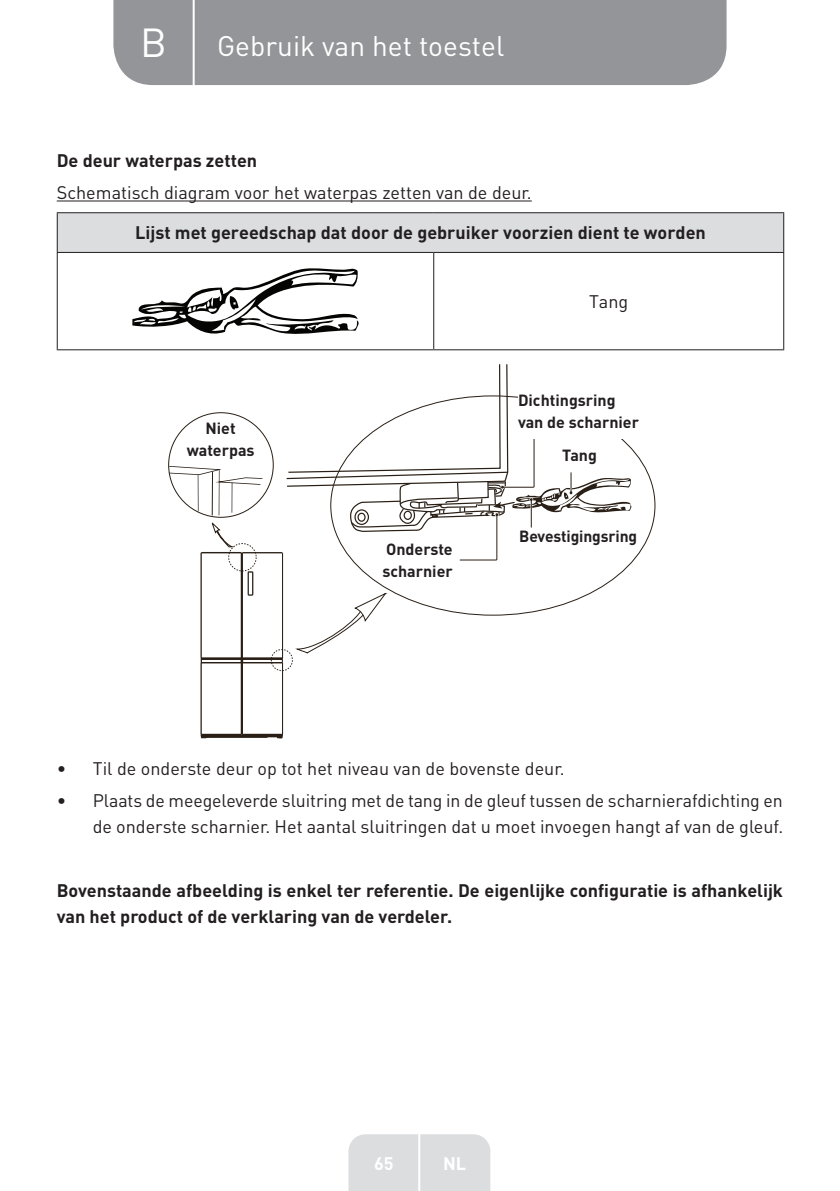
<style>
.page{position:relative;width:840px;height:1191px;background:#fff}
.page>*{position:absolute;margin:0;border:0;box-sizing:border-box;transform-origin:0 0}
.t1{font:40px "DIN Pro";color:#fff}
.t2{font:28px "DIN Pro";color:#fff}
.t3{font:18px/26px "DIN Pro";color:#231f20;text-align:right}
.t4{font:700 18px/26px "DIN Pro";color:#231f20}
.t5{font:700 18px "DIN Pro";color:#fff}
.t6{font:700 16px/22px "DIN Pro";color:#231f20}
</style>
<div class="page">
<div style="left:113px;top:0;width:613px;height:85px;background:#939598"></div>
<div style="left:348px;top:1134px;width:142px;height:57px;background:#dcdddf"></div>
<hr style="left:418px;top:1111px;width:2px;height:80px;background:#fff">
<hr style="left:192px;top:0;width:2px;height:88px;background:#fff">
<hr style="left:57px;top:200px;width:474px;height:1px;background:#231f20">
<div style="left:57px;top:213px;width:726px;height:39px;background:#dcdddf"></div>
<hr style="left:57px;top:212px;width:376px;height:1px;background:#231f20">
<hr style="left:57px;top:213px;width:1px;height:39px;background:#231f20">
<hr style="left:433px;top:212px;width:350px;height:1px;background:#231f20">
<hr style="left:782px;top:213px;width:1px;height:39px;background:#231f20">
<hr style="left:57px;top:252px;width:376px;height:1px;background:#231f20">
<hr style="left:57px;top:253px;width:1px;height:96px;background:#231f20">
<hr style="left:433px;top:252px;width:350px;height:1px;background:#231f20">
<hr style="left:433px;top:253px;width:1px;height:96px;background:#231f20">
<hr style="left:782px;top:253px;width:1px;height:96px;background:#231f20">
<hr style="left:57px;top:349px;width:376px;height:1px;background:#231f20">
<hr style="left:433px;top:349px;width:350px;height:1px;background:#231f20">
<svg style="left:132px;top:268px;width:227px;height:66px"></svg>
<svg style="left:169px;top:364px;width:463px;height:374px"></svg>
<div style="left:517px;top:394px;width:125px;height:45px;background:#fff"></div>
<h1 class="t1" style="left:140px;top:15px;width:28px">B</h1>
<h2 class="t2" style="left:217px;top:27px;width:288px">Gebruik van het toestel</h2>
<p class="t4" style="left:57px;top:147px;width:202px">De deur waterpas zetten</p>
<p class="t3" style="left:57px;top:178px;width:476px">Schematisch diagram voor het waterpas zetten van de deur.</p>
<p class="t4" style="left:135px;top:219px;width:572px">Lijst met gereedschap dat door de gebruiker voorzien dient te worden</p>
<p class="t6" style="left:186px;top:417px;width:69px;text-align:center">Niet waterpas</p>
<p class="t6" style="left:382px;top:537px;width:72px">Onderste scharnier</p>
<p class="t3" style="left:588px;top:288px;width:41px">Tang</p>
<p class="t6" style="left:517px;top:389px;width:122px">Dichtingsring van de scharnier</p>
<p class="t6" style="left:562px;top:443px;width:36px">Tang</p>
<p class="t6" style="left:519px;top:525px;width:119px">Bevestigingsring</p>
<p class="t3" style="left:57px;top:755px;width:509px">• Til de onderste deur op tot het niveau van de bovenste deur.</p>
<p class="t3" style="left:57px;top:787px;width:727px">• Plaats de meegeleverde sluitring met de tang in de gleuf tussen de scharnierafdichting en de onderste scharnier. Het aantal sluitringen dat u moet invoegen hangt af van de gleuf.</p>
<p class="t4" style="left:57px;top:876px;width:727px">Bovenstaande afbeelding is enkel ter referentie. De eigenlijke configuratie is afhankelijk van het product of de verklaring van de verdeler.</p>
<p class="t5" style="left:374px;top:1150px;width:21px">65</p>
<p class="t5" style="left:443px;top:1150px;width:25px">NL</p>
</div>
